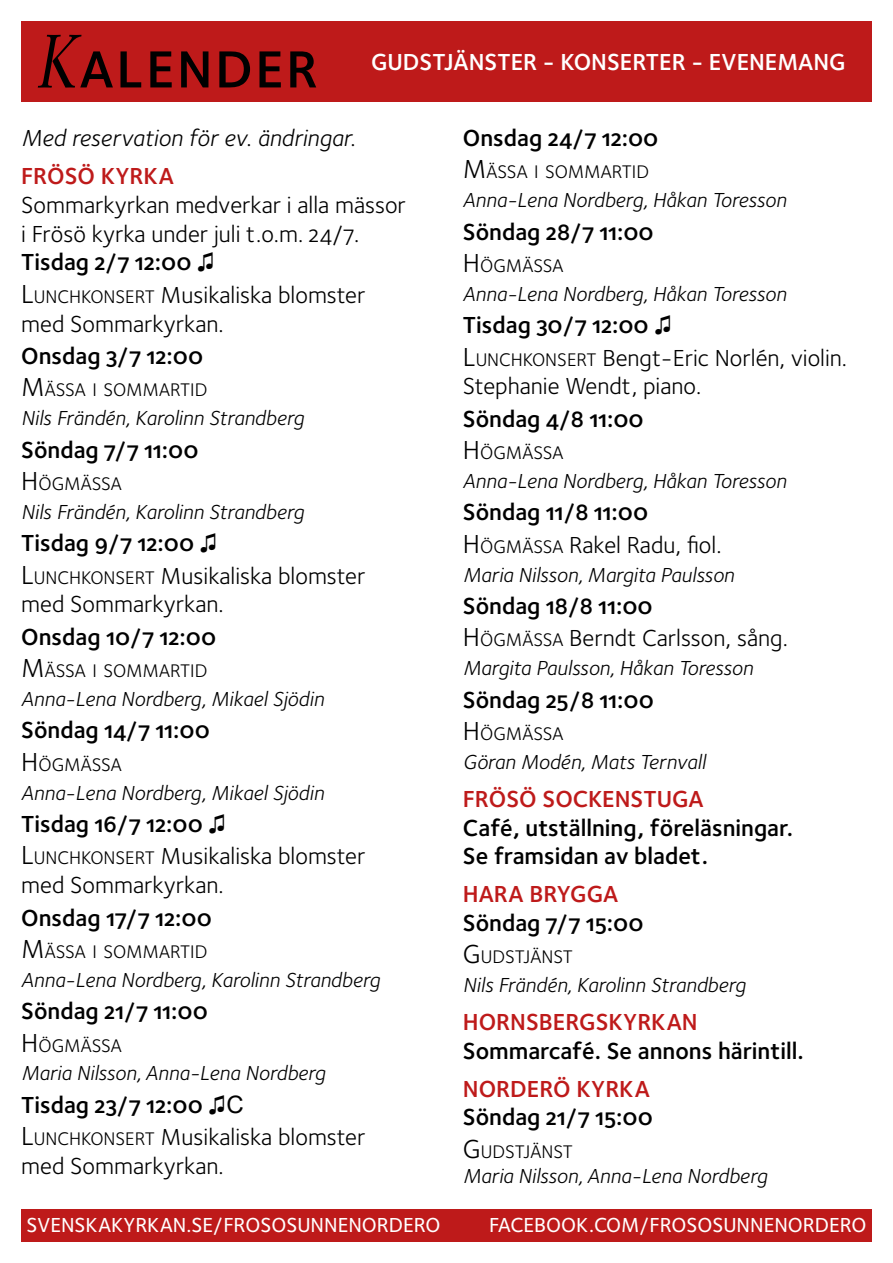
<style>
.page{position:relative;width:893px;height:1263px;background:#fff}
.page>*{position:absolute;margin:0;border:0;box-sizing:border-box;transform-origin:0 0}
.t1{font:54px "Foundry Sterling Demi OSF";letter-spacing:.05em;color:#000}
.t2{font:24px/28.8px "Foundry Sterling Demi OSF";color:#000}
.t3{font:24px/28.8px "Foundry Sterling Book OSF";color:#000}
.t4{font:24px "Foundry Sterling Demi OSF";color:#be1a1a}
.t5{font:24px "Foundry Sterling Demi OSF";color:#fff}
.t6{font:24px "Foundry Sterling Book Italic OSF";color:#000}
.t7{font:21px "Foundry Sterling Book Italic OSF";color:#000}
.t8{font:21px "Foundry Sterling Medium OSF";color:#fff}
.t9{font:18.9px "Foundry Sterling Book OSF";color:#000}
.s1{font-family:"Sabon MT Std";font-style:italic;font-size:81px}
.s2{font-family:"Arial"}
.s3{font-size:27px}
.s4{font-size:18.9px}
</style>
<div class="page">
<div style="left:21px;top:21px;width:851px;height:81px;background:#be1a1a"></div>
<div style="left:21px;top:1209px;width:851px;height:33px;background:#be1a1a"></div>
<h1 class="t1" style="left:35px;top:37px;width:284px"><span class="s1">K</span>ALENDER</h1>
<p class="t5" style="left:371px;top:47px;width:476px">GUDSTJÄNSTER - KONSERTER - EVENEMANG</p>
<p class="t6" style="left:21px;top:124px;width:336px">Med reservation för ev. ändringar.</p>
<p class="t4" style="left:21px;top:162px;width:154px">FRÖSÖ KYRKA</p>
<p class="t3" style="left:21px;top:190px;width:386px">Sommarkyrkan medverkar i alla mässor i Frösö kyrka under juli t.o.m. 24/7.</p>
<p class="t2" style="left:21px;top:248px;width:195px">Tisdag 2/7 12:00 <span class="s2">♫</span></p>
<p class="t3" style="left:21px;top:280px;width:346px"><span class="s3">L</span><span class="s4">UNCHKONSERT</span> Musikaliska blomster med Sommarkyrkan.</p>
<p class="t2" style="left:21px;top:341px;width:183px">Onsdag 3/7 12:00</p>
<p class="t9" style="left:21px;top:379px;width:188px"><span class="s3">M</span>ÄSSA I SOMMARTID</p>
<p class="t7" style="left:21px;top:406px;width:284px">Nils Frändén, Karolinn Strandberg</p>
<p class="t2" style="left:21px;top:435px;width:179px">Söndag 7/7 11:00</p>
<p class="t9" style="left:21px;top:473px;width:102px"><span class="s3">H</span> ÖGMÄSSA</p>
<p class="t7" style="left:21px;top:500px;width:284px">Nils Frändén, Karolinn Strandberg</p>
<p class="t2" style="left:21px;top:528px;width:198px">Tisdag 9/7 12:00 <span class="s2">♫</span></p>
<p class="t3" style="left:21px;top:561px;width:346px"><span class="s3">L</span><span class="s4">UNCHKONSERT</span> Musikaliska blomster med Sommarkyrkan.</p>
<p class="t2" style="left:21px;top:622px;width:196px">Onsdag 10/7 12:00</p>
<p class="t9" style="left:21px;top:660px;width:188px"><span class="s3">M</span>ÄSSA I SOMMARTID</p>
<p class="t7" style="left:21px;top:687px;width:304px">Anna-Lena Nordberg, Mikael Sjödin</p>
<p class="t2" style="left:21px;top:716px;width:190px">Söndag 14/7 11:00</p>
<p class="t9" style="left:21px;top:753px;width:102px"><span class="s3">H</span> ÖGMÄSSA</p>
<p class="t7" style="left:21px;top:780px;width:304px">Anna-Lena Nordberg, Mikael Sjödin</p>
<p class="t2" style="left:21px;top:809px;width:207px">Tisdag 16/7 12:00 <span class="s2">♫</span></p>
<p class="t3" style="left:21px;top:842px;width:346px"><span class="s3">L</span><span class="s4">UNCHKONSERT</span> Musikaliska blomster med Sommarkyrkan.</p>
<p class="t2" style="left:21px;top:903px;width:192px">Onsdag 17/7 12:00</p>
<p class="t9" style="left:21px;top:941px;width:188px"><span class="s3">M</span>ÄSSA I SOMMARTID</p>
<p class="t7" style="left:21px;top:968px;width:360px">Anna-Lena Nordberg, Karolinn Strandberg</p>
<p class="t2" style="left:21px;top:996px;width:188px">Söndag 21/7 11:00</p>
<p class="t9" style="left:21px;top:1034px;width:102px"><span class="s3">H</span> ÖGMÄSSA</p>
<p class="t7" style="left:21px;top:1061px;width:306px">Maria Nilsson, Anna-Lena Nordberg</p>
<p class="t2" style="left:21px;top:1090px;width:224px">Tisdag 23/7 12:00 <span class="s2">♫C</span></p>
<p class="t3" style="left:21px;top:1123px;width:346px"><span class="s3">L</span><span class="s4">UNCHKONSERT</span> Musikaliska blomster med Sommarkyrkan.</p>
<p class="t2" style="left:463px;top:123px;width:197px">Onsdag 24/7 12:00</p>
<p class="t9" style="left:463px;top:161px;width:188px"><span class="s3">M</span>ÄSSA I SOMMARTID</p>
<p class="t7" style="left:463px;top:188px;width:325px">Anna-Lena Nordberg, Håkan Toresson</p>
<p class="t2" style="left:463px;top:217px;width:192px">Söndag 28/7 11:00</p>
<p class="t9" style="left:463px;top:255px;width:102px"><span class="s3">H</span> ÖGMÄSSA</p>
<p class="t7" style="left:463px;top:282px;width:325px">Anna-Lena Nordberg, Håkan Toresson</p>
<p class="t2" style="left:463px;top:310px;width:211px">Tisdag 30/7 12:00 <span class="s2">♫</span></p>
<p class="t3" style="left:463px;top:343px;width:386px"><span class="s3">L</span><span class="s4">UNCHKONSERT</span> Bengt-Eric Norlén, violin.<br>Stephanie Wendt, piano.</p>
<p class="t2" style="left:463px;top:404px;width:182px">Söndag 4/8 11:00</p>
<p class="t9" style="left:463px;top:442px;width:102px"><span class="s3">H</span> ÖGMÄSSA</p>
<p class="t7" style="left:463px;top:469px;width:325px">Anna-Lena Nordberg, Håkan Toresson</p>
<p class="t2" style="left:463px;top:498px;width:187px">Söndag 11/8 11:00</p>
<p class="t3" style="left:463px;top:530px;width:260px"><span class="s3">H</span> <span class="s4">ÖGMÄSSA</span> Rakel Radu, fiol.</p>
<p class="t7" style="left:463px;top:562px;width:273px">Maria Nilsson, Margita Paulsson</p>
<p class="t2" style="left:463px;top:591px;width:191px">Söndag 18/8 11:00</p>
<p class="t3" style="left:463px;top:624px;width:326px"><span class="s3">H</span> <span class="s4">ÖGMÄSSA</span> Berndt Carlsson, sång.</p>
<p class="t7" style="left:463px;top:656px;width:292px">Margita Paulsson, Håkan Toresson</p>
<p class="t2" style="left:463px;top:685px;width:192px">Söndag 25/8 11:00</p>
<p class="t9" style="left:463px;top:723px;width:102px"><span class="s3">H</span> ÖGMÄSSA</p>
<p class="t7" style="left:463px;top:750px;width:244px">Göran Modén, Mats Ternvall</p>
<p class="t4" style="left:463px;top:784px;width:242px">FRÖSÖ SOCKENSTUGA</p>
<p class="t2" style="left:463px;top:813px;width:332px">Café, utställning, föreläsningar.<br>Se framsidan av bladet.</p>
<p class="t4" style="left:463px;top:880px;width:157px">HARA BRYGGA</p>
<p class="t2" style="left:463px;top:908px;width:182px">Söndag 7/7 15:00</p>
<p class="t9" style="left:463px;top:946px;width:112px"><span class="s3">G</span> UDSTJÄNST</p>
<p class="t7" style="left:463px;top:973px;width:284px">Nils Frändén, Karolinn Strandberg</p>
<p class="t4" style="left:463px;top:1008px;width:236px">HORNSBERGSKYRKAN</p>
<p class="t2" style="left:463px;top:1036px;width:342px">Sommarcafé. Se annons härintill.</p>
<p class="t4" style="left:463px;top:1074px;width:188px">NORDERÖ KYRKA</p>
<p class="t2" style="left:463px;top:1102px;width:191px">Söndag 21/7 15:00</p>
<p class="t9" style="left:463px;top:1140px;width:112px"><span class="s3">G</span> UDSTJÄNST</p>
<p class="t7" style="left:463px;top:1164px;width:306px">Maria Nilsson, Anna-Lena Nordberg</p>
<p class="t8" style="left:27px;top:1213px;width:416px">SVENSKAKYRKAN.SE/FROSOSUNNENORDERO</p>
<p class="t8" style="left:489px;top:1213px;width:379px">FACEBOOK.COM/FROSOSUNNENORDERO</p>
</div>
